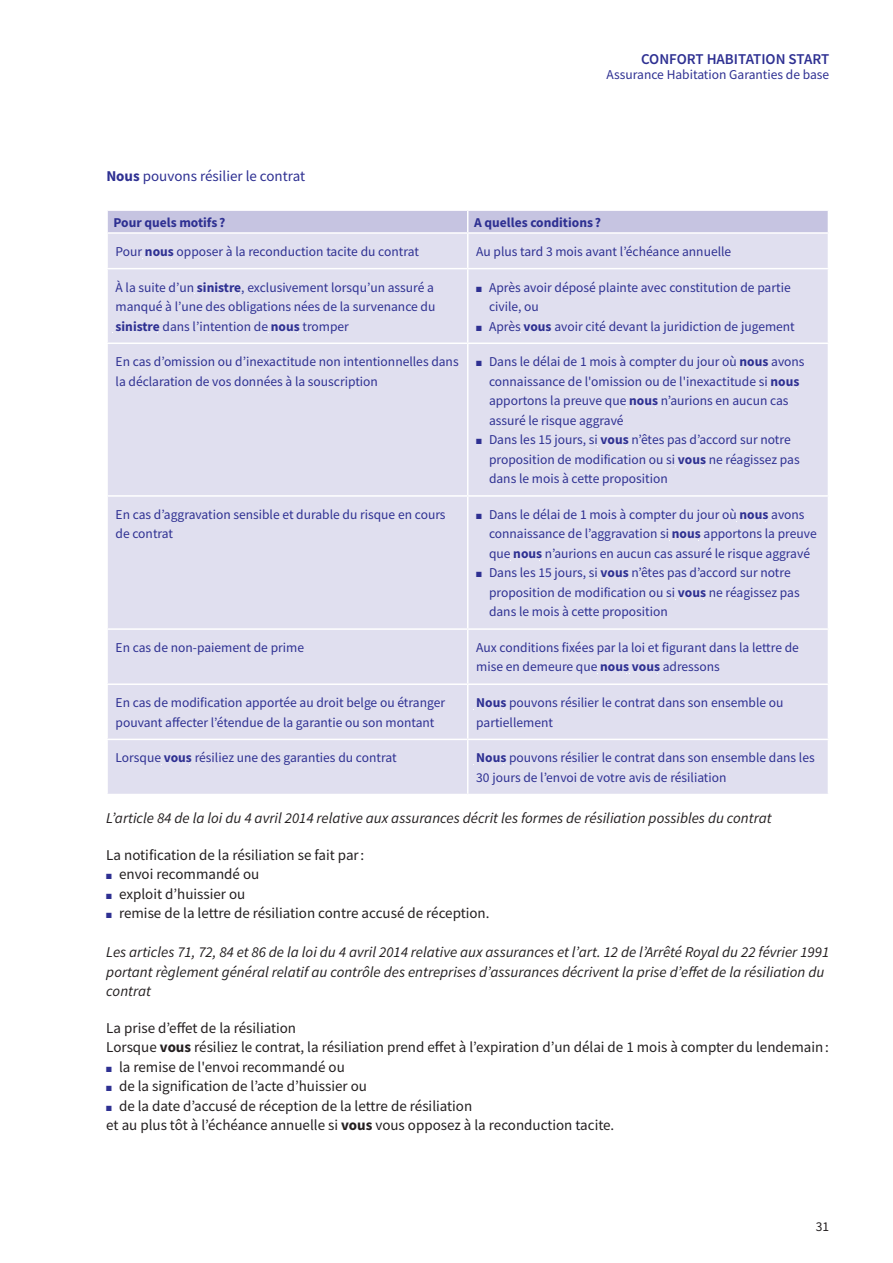
<style>
.page{position:relative;width:893px;height:1263px;background:#fff}
.page>*{position:absolute;margin:0;border:0;box-sizing:border-box;transform-origin:0 0}
.t1{font:15px/19.5px "Source Sans Pro";color:#231f20}
.t2{font:italic 15px/19.5px "Source Sans Pro";color:#231f20}
.t3{font:15px "Source Sans Pro";color:#2e3092}
.t4{font:600 15px "Source Sans Pro";color:#2e3092}
.t5{font:13.5px/19.5px "Source Sans Pro";color:#2e3092}
.t6{font:700 13.5px "Source Sans Pro";color:#2e3092}
.t7{font:13.5px "Source Sans Pro";color:#231f20}
.s1{font-weight:700}
.s2{color:#2e3092}
</style>
<div class="page">
<div style="left:108px;top:234px;width:720px;height:560px;background:#e0dfef"></div>
<div style="left:107px;top:210px;width:721px;height:22px;background:#c6c4e1"></div>
<hr style="left:467px;top:234px;width:1px;height:34px;background:#fff">
<hr style="left:106px;top:268px;width:362px;height:1px;background:#fff">
<hr style="left:468px;top:268px;width:361px;height:1px;background:#fff">
<hr style="left:467px;top:269px;width:1px;height:73px;background:#fff">
<hr style="left:106px;top:342px;width:362px;height:2px;background:#fff">
<hr style="left:468px;top:342px;width:361px;height:2px;background:#fff">
<hr style="left:467px;top:344px;width:1px;height:151px;background:#fff">
<hr style="left:106px;top:495px;width:362px;height:2px;background:#fff">
<hr style="left:468px;top:495px;width:361px;height:2px;background:#fff">
<hr style="left:467px;top:497px;width:1px;height:131px;background:#fff">
<hr style="left:106px;top:628px;width:362px;height:2px;background:#fff">
<hr style="left:468px;top:628px;width:361px;height:2px;background:#fff">
<hr style="left:467px;top:630px;width:1px;height:53px;background:#fff">
<hr style="left:106px;top:683px;width:362px;height:2px;background:#fff">
<hr style="left:468px;top:683px;width:361px;height:2px;background:#fff">
<hr style="left:467px;top:685px;width:1px;height:54px;background:#fff">
<hr style="left:106px;top:739px;width:362px;height:1px;background:#fff">
<hr style="left:468px;top:739px;width:361px;height:1px;background:#fff">
<hr style="left:467px;top:740px;width:1px;height:54px;background:#fff">
<p class="t4" style="left:641px;top:50px;width:190px">CONFORT HABITATION START</p>
<p class="t5" style="left:606px;top:65px;width:224px">Assurance Habitation Garanties de base</p>
<p class="t3" style="left:106px;top:167px;width:200px"><span class="s1">Nous</span> pouvons résilier le contrat</p>
<p class="t6" style="left:113px;top:213px;width:113px">Pour quels motifs ?</p>
<p class="t6" style="left:474px;top:213px;width:128px">A quelles conditions ?</p>
<p class="t5" style="left:116px;top:242px;width:305px">Pour <span class="s1">nous</span> opposer à la reconduction tacite du contrat</p>
<p class="t5" style="left:476px;top:242px;width:257px">Au plus tard 3 mois avant l’échéance annuelle</p>
<p class="t5" style="left:116px;top:277px;width:321px;text-align:justify">À la suite d’un <span class="s1">sinistre</span>, exclusivement lorsqu’un assuré a manqué à l’une des obligations nées de la survenance du <span class="s1">sinistre</span> dans l’intention de <span class="s1">nous</span> tromper</p>
<p class="t5" style="left:489px;top:277px;width:303px;text-indent:-13px">■ Après avoir déposé plainte avec constitution de partie civile, ou</p>
<p class="t5" style="left:476px;top:316px;width:320px">■ Après <span class="s1">vous</span> avoir cité devant la juridiction de jugement</p>
<p class="t5" style="left:116px;top:352px;width:345px">En cas d’omission ou d’inexactitude non intentionnelles dans la déclaration de vos données à la souscription</p>
<p class="t5" style="left:489px;top:352px;width:317px;text-indent:-13px">■ Dans le délai de 1 mois à compter du jour où <span class="s1">nous</span> avons connaissance de l'omission ou de l'inexactitude si <span class="s1">nous </span>apportons la preuve que <span class="s1">nous</span> n’aurions en aucun cas assuré le risque aggravé</p>
<p class="t5" style="left:489px;top:430px;width:312px;text-indent:-13px">■ Dans les 15 jours, si <span class="s1">vous</span> n’êtes pas d’accord sur notre proposition de modification ou si <span class="s1">vous</span> ne réagissez pas dans le mois à cette proposition</p>
<p class="t5" style="left:116px;top:504px;width:332px">En cas d’aggravation sensible et durable du risque en cours de contrat</p>
<p class="t5" style="left:489px;top:504px;width:329px;text-indent:-13px">■ Dans le délai de 1 mois à compter du jour où <span class="s1">nous</span> avons connaissance de l’aggravation si <span class="s1">nous</span> apportons la preuve que <span class="s1">nous</span> n’aurions en aucun cas assuré le risque aggravé</p>
<p class="t5" style="left:489px;top:563px;width:312px;text-indent:-13px">■ Dans les 15 jours, si <span class="s1">vous</span> n’êtes pas d’accord sur notre proposition de modification ou si <span class="s1">vous</span> ne réagissez pas dans le mois à cette proposition</p>
<p class="t5" style="left:116px;top:638px;width:190px">En cas de non-paiement de prime</p>
<p class="t5" style="left:476px;top:638px;width:324px">Aux conditions fixées par la loi et figurant dans la lettre de mise en demeure que <span class="s1">nous vous</span> adressons</p>
<p class="t5" style="left:116px;top:693px;width:331px">En cas de modification apportée au droit belge ou étranger pouvant affecter l’étendue de la garantie ou son montant</p>
<p class="t5" style="left:476px;top:693px;width:309px"><span class="s1">Nous</span> pouvons résilier le contrat dans son ensemble ou partiellement</p>
<p class="t5" style="left:116px;top:748px;width:282px">Lorsque <span class="s1">vous</span> résiliez une des garanties du contrat</p>
<p class="t5" style="left:476px;top:748px;width:340px"><span class="s1">Nous</span> pouvons résilier le contrat dans son ensemble dans les<br>30 jours de l’envoi de votre avis de résiliation</p>
<p class="t2" style="left:106px;top:808px;width:667px">L’article 84 de la loi du 4 avril 2014 relative aux assurances décrit les formes de résiliation possibles du contrat</p>
<p class="t1" style="left:106px;top:845px;width:260px">La notification de la résiliation se fait par :</p>
<p class="t1" style="left:106px;top:864px;width:155px"><span class="s2">■</span> envoi recommandé ou</p>
<p class="t1" style="left:106px;top:884px;width:141px"><span class="s2">■</span> exploit d’huissier ou</p>
<p class="t1" style="left:106px;top:903px;width:385px"><span class="s2">■</span> remise de la lettre de résiliation contre accusé de réception.</p>
<p class="t2" style="left:106px;top:942px;width:724px">Les articles 71, 72, 84 et 86 de la loi du 4 avril 2014 relative aux assurances et l’art. 12 de l’Arrêté Royal du 22 février 1991 portant règlement général relatif au contrôle des entreprises d’assurances décrivent la prise d’effet de la résiliation du contrat</p>
<p class="t1" style="left:106px;top:1018px;width:724px">La prise d’effet de la résiliation<br>Lorsque <span class="s1">vous</span> résiliez le contrat, la résiliation prend effet à l’expiration d’un délai de 1 mois à compter du lendemain :</p>
<p class="t1" style="left:106px;top:1057px;width:240px"><span class="s2">■</span> la remise de l'envoi recommandé ou</p>
<p class="t1" style="left:106px;top:1076px;width:262px"><span class="s2">■</span> de la signification de l’acte d’huissier ou</p>
<p class="t1" style="left:106px;top:1096px;width:510px"><span class="s2">■</span> de la date d’accusé de réception de la lettre de résiliation<br>et au plus tôt à l’échéance annuelle si <span class="s1">vous</span> vous opposez à la reconduction tacite.</p>
<p class="t7" style="left:816px;top:1218px;width:15px">31</p>
</div>
